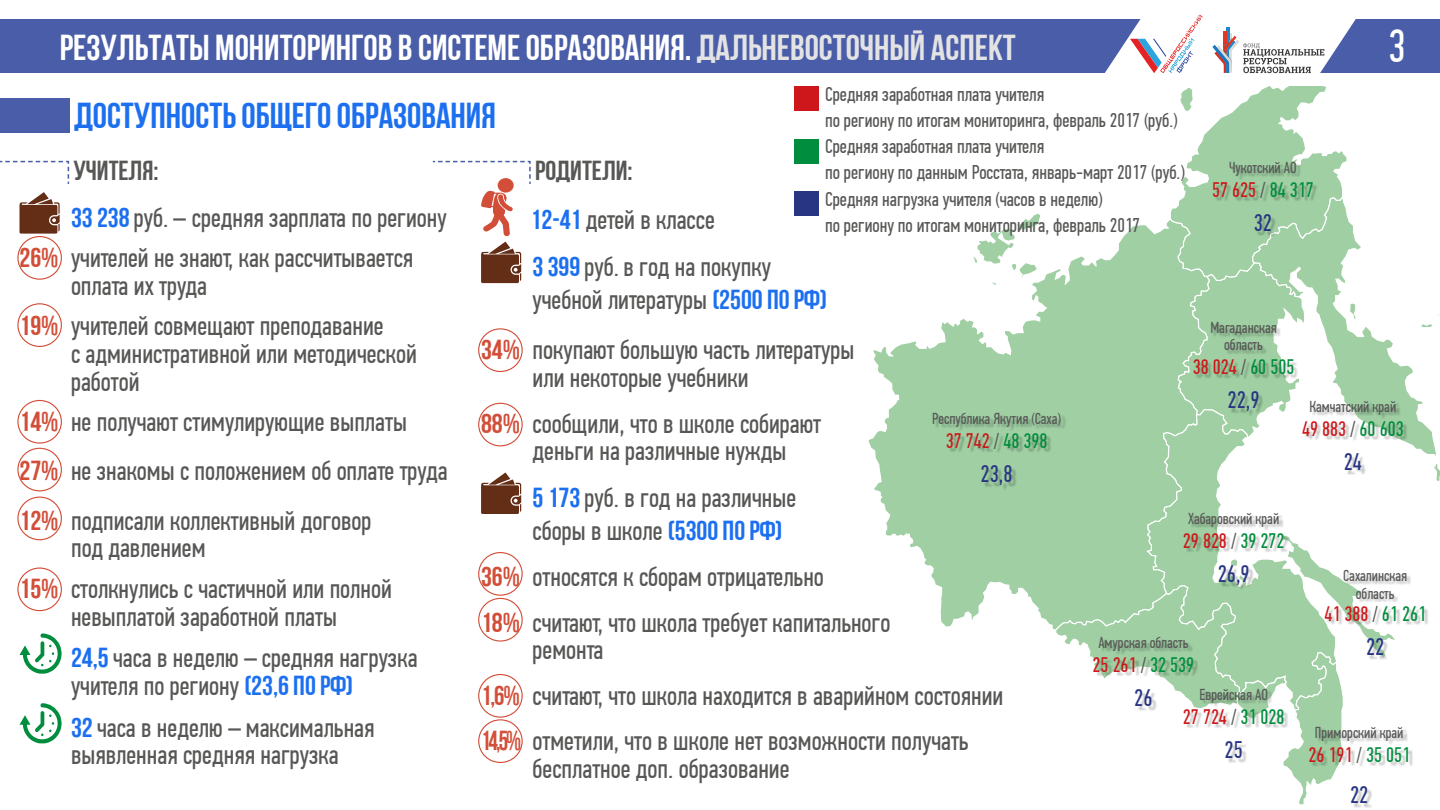
<style>
.page{position:relative;width:1440px;height:810px;background:#fff}
.page>*{position:absolute;margin:0;border:0;box-sizing:border-box;transform-origin:0 0}
.t1{font:46.5px "PF Din Text Comp Pro";color:#fff}
.t2{font:36px "Bebas Neue Cyrillic";color:#fff}
.t3{font:36px "Bebas Neue Cyrillic";color:#1c70f0}
.t4{font:27.45px/45.8px "PF Din Text Comp Pro";color:#575756}
.t5{font:27.45px "Bebas Neue Cyrillic";color:#575756}
.t6{font:24px "PF Din Text Comp Pro";color:#283583}
.t7{font:21px "PF Din Text Comp Pro";color:#cd171a}
.t8{font:19.95px/26.1px "PF Din Text Comp Pro";color:#575756}
.t9{font:15.9px/17.1px "PF Din Text Comp Pro";color:#575756;text-align:center}
.s1{color:#e3e3e3}
.s2{font-family:"Bebas Neue Cyrillic";color:#1c70f0}
.s3{font-family:"Bebas Neue Cyrillic";color:#d24e38}
.s4{color:#575756}
.s5{color:#008d3d}
</style>
<div class="page">
<div style="left:0;top:19px;width:1439px;height:54px;background:#4a5da8"></div>
<svg style="left:1210px;top:440px;width:35px;height:75px"></svg>
<svg style="left:1366px;top:327px;width:70px;height:129px"></svg>
<svg style="left:1105px;top:14px;width:261px;height:426px"></svg>
<svg style="left:1434px;top:464px;width:5px;height:17px"></svg>
<svg style="left:1418px;top:315px;width:21px;height:14px"></svg>
<svg style="left:868px;top:217px;width:342px;height:412px"></svg>
<svg style="left:1054px;top:533px;width:289px;height:272px"></svg>
<div style="left:935px;top:415px;width:131px;height:76px;background:#000;opacity:.25"></div>
<div style="left:1185px;top:515px;width:103px;height:75px;background:#000;opacity:.25"></div>
<div style="left:1311px;top:728px;width:102px;height:80px;background:#000;opacity:.25"></div>
<div style="left:1185px;top:691px;width:103px;height:72px;background:#000;opacity:.25"></div>
<div style="left:1095px;top:639px;width:103px;height:72px;background:#000;opacity:.25"></div>
<div style="left:1214px;top:163px;width:103px;height:73px;background:#000;opacity:.25"></div>
<div style="left:1303px;top:402px;width:104px;height:73px;background:#000;opacity:.25"></div>
<div style="left:1326px;top:572px;width:103px;height:88px;background:#000;opacity:.25"></div>
<div style="left:1194px;top:323px;width:104px;height:93px;background:#000;opacity:.25"></div>
<div style="left:793px;top:86px;width:25px;height:25px;background:#cd171a"></div>
<div style="left:793px;top:139px;width:25px;height:25px;background:#008d3d"></div>
<svg style="left:19px;top:192px;width:41px;height:42px"></svg>
<svg style="left:19px;top:633px;width:43px;height:41px"></svg>
<svg style="left:19px;top:703px;width:43px;height:40px"></svg>
<svg style="left:481px;top:242px;width:40px;height:41px"></svg>
<svg style="left:481px;top:472px;width:40px;height:42px"></svg>
<div style="left:17px;top:236px;width:45px;height:44px;border:1px solid #d24e38;border-radius:50%"></div>
<div style="left:478px;top:328px;width:44px;height:44px;border:1px solid #d24e38;border-radius:50%"></div>
<div style="left:478px;top:403px;width:44px;height:43px;border:1px solid #d24e38;border-radius:50%"></div>
<div style="left:478px;top:552px;width:44px;height:44px;border:1px solid #d24e38;border-radius:50%"></div>
<div style="left:478px;top:598px;width:44px;height:44px;border:1px solid #d24e38;border-radius:50%"></div>
<div style="left:478px;top:674px;width:44px;height:44px;border:1px solid #d24e38;border-radius:50%"></div>
<div style="left:478px;top:719px;width:44px;height:44px;border:1px solid #d24e38;border-radius:50%"></div>
<div style="left:17px;top:303px;width:45px;height:44px;border:1px solid #d24e38;border-radius:50%"></div>
<div style="left:17px;top:400px;width:45px;height:44px;border:1px solid #d24e38;border-radius:50%"></div>
<div style="left:17px;top:448px;width:45px;height:43px;border:1px solid #d24e38;border-radius:50%"></div>
<div style="left:17px;top:497px;width:45px;height:43px;border:1px solid #d24e38;border-radius:50%"></div>
<div style="left:17px;top:567px;width:45px;height:44px;border:1px solid #d24e38;border-radius:50%"></div>
<div style="left:0;top:98px;width:69px;height:35px;background:#4a5da8"></div>
<svg style="left:0;top:160px;width:70px;height:24px"></svg>
<svg style="left:432px;top:160px;width:99px;height:76px"></svg>
<div style="left:793px;top:191px;width:25px;height:25px;background:#283583"></div>
<h2 class="t2" style="left:60px;top:27px;width:957px">Результаты мониторингов в системе образования. <span class="s1">Дальневосточный аспект</span></h2>
<h1 class="t1" style="left:1388px;top:20px;width:19px">3</h1>
<h2 class="t3" style="left:74px;top:96px;width:423px">доступность общего образования</h2>
<p class="t8" style="left:825px;top:81px;width:361px">Средняя заработная плата учителя<br>по региону по итогам мониторинга, февраль 2017 (руб.)<br>Средняя заработная плата учителя<br>по региону по данным Росстата, январь-март 2017 (руб.)<br>Средняя нагрузка учителя (часов в неделю)<br>по региону по итогам мониторинга, февраль 2017</p>
<p class="t5" style="left:535px;top:155px;width:99px">родители:</p>
<p class="t4" style="left:530px;top:197px;width:242px;line-height:47px"><span class="s2">12-41</span> детей в классе<br><span class="s2">3 399</span>руб.в год на покупку</p>
<p class="t4" style="left:481px;top:275px;width:375px;line-height:50.2px;text-indent:52px">учебной литературы <span class="s2">(2500 по РФ)<br></span><span class="s3">34%</span> покупают большую часть литературы</p>
<p class="t4" style="left:481px;top:355px;width:342px;text-indent:52px">или некоторые учебники<br><span class="s3">88%</span> сообщили, что в школе собирают</p>
<p class="t4" style="left:532px;top:428px;width:265px;line-height:47px">деньги на различные нужды<br><span class="s2">5 173</span>руб. в год на различные</p>
<p class="t4" style="left:481px;top:508px;width:411px;text-indent:52px">сборы в школе <span class="s2">(5300 по РФ)<br></span><span class="s3">36%</span> относятся к сборам отрицательно<br><span class="s3">18%</span> считают, что школа требует капитального</p>
<p class="t4" style="left:481px;top:627px;width:524px;text-indent:52px">ремонта<br><span class="s3">1,6%</span> считают, что школа находится в аварийном состоянии<br><span class="s3">14,5%</span> отметили, что в школе нет возможности получать</p>
<p class="t4" style="left:532px;top:746px;width:258px">бесплатное доп. образование</p>
<p class="t5" style="left:74px;top:155px;width:86px">учителя:</p>
<p class="t4" style="left:19px;top:197px;width:429px;line-height:40.5px;text-indent:52px"><span class="s2">33 238</span>руб. – средняя зарплата по региону<br><span class="s3">26%</span> учителей не знают, как рассчитывается</p>
<p class="t4" style="left:19px;top:266px;width:365px;line-height:40.5px;text-indent:52px">оплата их труда<br><span class="s3">19%</span> учителей совмещают преподавание</p>
<p class="t4" style="left:71px;top:340px;width:347px;line-height:27.8px">с административной или методической работой</p>
<p class="t4" style="left:19px;top:398px;width:429px;line-height:49.1px"><span class="s3">14%</span> не получают стимулирующие выплаты<br><span class="s3">27%</span> не знакомы с положением об оплате труда<br><span class="s3">12%</span> подписали коллективный договор</p>
<p class="t4" style="left:19px;top:528px;width:374px;line-height:40.5px;text-indent:52px">под давлением<br><span class="s3">15%</span> столкнулись с частичной или полной</p>
<p class="t4" style="left:71px;top:596px;width:348px;line-height:41.2px">невыплатой заработной платы<br><span class="s2">24,5</span> часа в неделю – средняя нагрузка</p>
<p class="t4" style="left:71px;top:666px;width:305px;line-height:41.2px">учителя по региону <span class="s2">(23,6 по РФ)<br>32</span> часа в неделю – максимальная</p>
<p class="t4" style="left:71px;top:732px;width:269px">выявленная средняя нагрузка</p>
<p class="t9" style="left:1228px;top:159px;width:69px">Чукотский АО</p>
<p class="t7" style="left:1212px;top:178px;width:103px">57 625 <span class="s4">/</span> <span class="s5">84 317</span></p>
<p class="t6" style="left:1253px;top:209px;width:20px">32</p>
<p class="t9" style="left:1210px;top:319px;width:68px">Магаданская область</p>
<p class="t7" style="left:1192px;top:355px;width:103px">38 024 <span class="s4">/</span> <span class="s5">60 505</span></p>
<p class="t6" style="left:1227px;top:386px;width:33px">22,9</p>
<p class="t9" style="left:1309px;top:398px;width:88px">Камчатский край</p>
<p class="t7" style="left:1301px;top:417px;width:103px">49 883 <span class="s4">/</span> <span class="s5">60 603</span></p>
<p class="t6" style="left:1343px;top:448px;width:20px">24</p>
<p class="t9" style="left:932px;top:411px;width:130px">Республика Якутия (Саха)</p>
<p class="t7" style="left:945px;top:429px;width:103px">37 742 <span class="s4">/</span> <span class="s5">48 398</span></p>
<p class="t6" style="left:980px;top:461px;width:33px">23,8</p>
<p class="t9" style="left:1188px;top:510px;width:93px">Хабаровский край</p>
<p class="t7" style="left:1182px;top:529px;width:103px">29 828 <span class="s4">/</span> <span class="s5">39 272</span></p>
<p class="t6" style="left:1217px;top:560px;width:33px">26,9</p>
<p class="t9" style="left:1343px;top:568px;width:66px">Сахалинская область</p>
<p class="t7" style="left:1324px;top:602px;width:103px">41 388 <span class="s4">/</span> <span class="s5">61 261</span></p>
<p class="t6" style="left:1365px;top:633px;width:20px">22</p>
<p class="t9" style="left:1098px;top:634px;width:91px">Амурская область</p>
<p class="t7" style="left:1092px;top:653px;width:103px">25 261 <span class="s4">/</span> <span class="s5">32 539</span></p>
<p class="t6" style="left:1134px;top:685px;width:20px">26</p>
<p class="t9" style="left:1199px;top:686px;width:70px">Еврейская АО</p>
<p class="t7" style="left:1182px;top:705px;width:103px">27 724 <span class="s4">/</span> <span class="s5">31 028</span></p>
<p class="t6" style="left:1224px;top:737px;width:20px">25</p>
<p class="t9" style="left:1314px;top:724px;width:90px">Приморский край</p>
<p class="t7" style="left:1308px;top:743px;width:103px">26 191 <span class="s4">/</span> <span class="s5">35 051</span></p>
<p class="t6" style="left:1349px;top:781px;width:20px">22</p>
</div>
